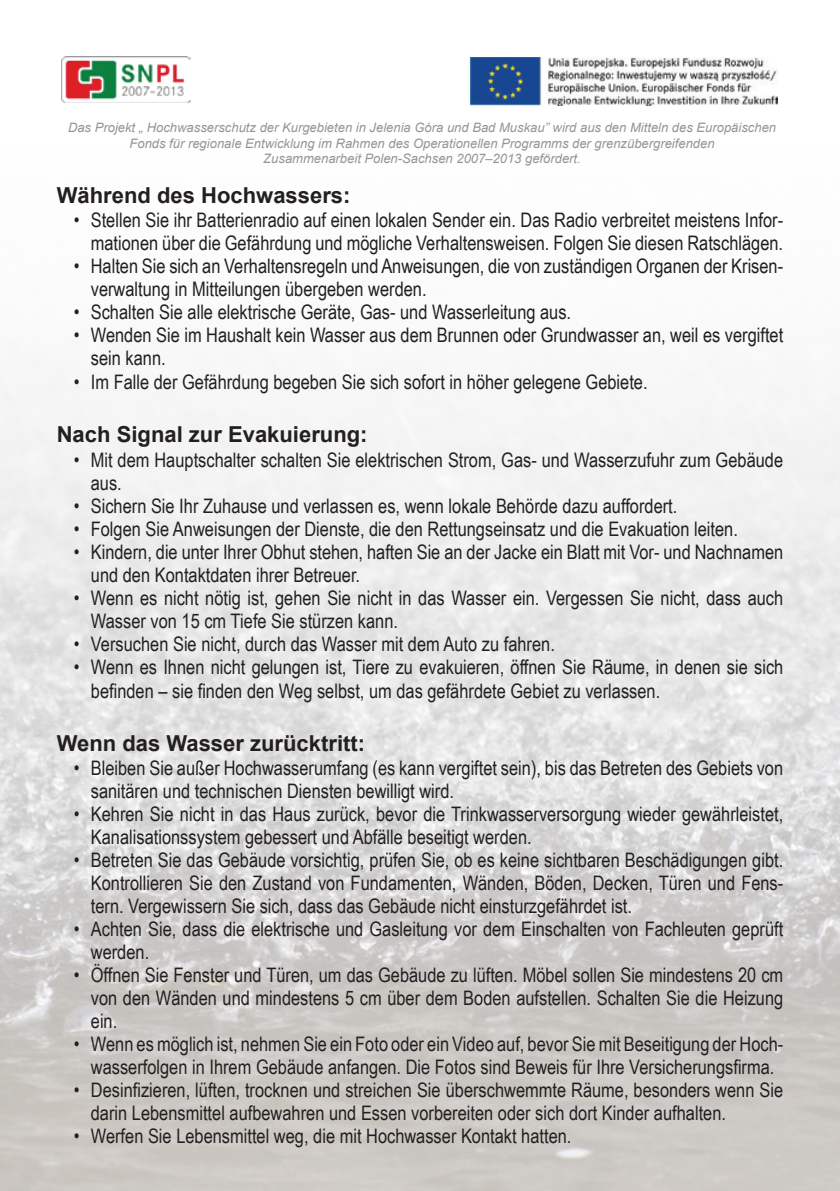
<style>
.page{position:relative;width:840px;height:1191px;background:#fff}
.page>*{position:absolute;margin:0;border:0;box-sizing:border-box;transform-origin:0 0}
.t1{font:700 22px "Arial";color:#231f20}
.t2{font:20px/23px "Arial Narrow";color:#231f20}
.t3{font:italic 13px/15.6px "Arial";color:#939598;text-align:center}
</style>
<div class="page">
<img style="left:0;top:56px;width:839px;height:1135px">
<div style="left:462px;top:46px;width:325px;height:68px;background:#fff;border-radius:12px"></div>
<img style="left:470px;top:57px;width:306px;height:48px">
<img style="left:61px;top:57px;width:129px;height:46px">
<p class="t3" style="left:68px;top:120px;width:709px">Das Projekt „ Hochwasserschutz der Kurgebieten in Jelenia Góra und Bad Muskau” wird aus den Mitteln des Europäischen<br>Fonds für regionale Entwicklung im Rahmen des Operationellen Programms der grenzübergreifenden<br>Zusammenarbeit Polen-Sachsen 2007–2013 gefördert.</p>
<p class="t1" style="left:57px;top:181px;width:295px">Während des Hochwassers:</p>
<p class="t2" style="left:74px;top:208px;width:710px;text-align:right">• Stellen Sie ihr Batterienradio auf einen lokalen Sender ein. Das Radio verbreitet meistens Infor&shy;mationen über die Gefährdung und mögliche Verhaltensweisen. Folgen Sie diesen Ratschlägen.</p>
<p class="t2" style="left:91px;top:254px;width:693px;text-indent:-17px">• Halten Sie sich an Verhaltensregeln und Anweisungen, die von zuständigen Organen der Krisen&shy;verwaltung in Mitteilungen übergeben werden.</p>
<p class="t2" style="left:74px;top:300px;width:498px">• Schalten Sie alle elektrische Geräte, Gas- und Wasserleitung aus.</p>
<p class="t2" style="left:91px;top:323px;width:693px;text-indent:-17px">• Wenden Sie im Haushalt kein Wasser aus dem Brunnen oder Grundwasser an, weil es vergiftet sein kann.</p>
<p class="t2" style="left:74px;top:370px;width:575px">• Im Falle der Gefährdung begeben Sie sich sofort in höher gelegene Gebiete.</p>
<p class="t1" style="left:57px;top:420px;width:312px">Nach Signal zur Evakuierung:</p>
<p class="t2" style="left:91px;top:447px;width:693px;text-indent:-17px">• Mit dem Hauptschalter schalten Sie elektrischen Strom, Gas- und Wasserzufuhr zum Gebäude aus.</p>
<p class="t2" style="left:74px;top:493px;width:604px">• Sichern Sie Ihr Zuhause und verlassen es, wenn lokale Behörde dazu auffordert.</p>
<p class="t2" style="left:74px;top:516px;width:665px">• Folgen Sie Anweisungen der Dienste, die den Rettungseinsatz und die Evakuation leiten.</p>
<p class="t2" style="left:91px;top:539px;width:693px;text-indent:-17px">• Kindern, die unter Ihrer Obhut stehen, haften Sie an der Jacke ein Blatt mit Vor- und Nachnamen und den Kontaktdaten ihrer Betreuer.</p>
<p class="t2" style="left:91px;top:585px;width:693px;text-indent:-17px">• Wenn es nicht nötig ist, gehen Sie nicht in das Wasser ein. Vergessen Sie nicht, dass auch<br>Wasser von 15 cm Tiefe Sie stürzen kann.</p>
<p class="t2" style="left:74px;top:631px;width:482px">• Versuchen Sie nicht, durch das Wasser mit dem Auto zu fahren.</p>
<p class="t2" style="left:91px;top:654px;width:693px;line-height:24px;text-indent:-17px">• Wenn es Ihnen nicht gelungen ist, Tiere zu evakuieren, öffnen Sie Räume, in denen sie sich befinden – sie finden den Weg selbst, um das gefährdete Gebiet zu verlassen.</p>
<p class="t1" style="left:57px;top:728px;width:310px">Wenn das Wasser zurücktritt:</p>
<p class="t2" style="left:91px;top:755px;width:693px;text-indent:-17px">• Bleiben Sie außer Hochwasserumfang (es kann vergiftet sein), bis das Betreten des Gebiets von sanitären und technischen Diensten bewilligt wird.</p>
<p class="t2" style="left:91px;top:801px;width:693px;text-indent:-17px">• Kehren Sie nicht in das Haus zurück, bevor die Trinkwasserversorgung wieder gewährleistet,<br>Kanalisationssystem gebessert und Abfälle beseitigt werden.</p>
<p class="t2" style="left:91px;top:847px;width:693px;text-align:justify;text-indent:-17px">• Betreten Sie das Gebäude vorsichtig, prüfen Sie, ob es keine sichtbaren Beschädigungen gibt.<br>Kontrollieren Sie den Zustand von Fundamenten, Wänden, Böden, Decken, Türen und Fens&shy;tern. Vergewissern Sie sich, dass das Gebäude nicht einsturzgefährdet ist.</p>
<p class="t2" style="left:91px;top:916px;width:693px;text-indent:-17px">• Achten Sie, dass die elektrische und Gasleitung vor dem Einschalten von Fachleuten geprüft werden.</p>
<p class="t2" style="left:91px;top:962px;width:693px;text-align:justify;text-indent:-17px">• Öffnen Sie Fenster und Türen, um das Gebäude zu lüften. Möbel sollen Sie mindestens 20 cm von den Wänden und mindestens 5 cm über dem Boden aufstellen. Schalten Sie die Heizung ein.</p>
<p class="t2" style="left:74px;top:1031px;width:710px;text-align:center">• Wenn es möglich ist, nehmen Sie ein Foto oder ein Video auf, bevor Sie mit Beseitigung der Hoch&shy;wasserfolgen in Ihrem Gebäude anfangen. Die Fotos sind Beweis für Ihre Versicherungsfirma.</p>
<p class="t2" style="left:91px;top:1077px;width:693px;text-indent:-17px">• Desinfizieren, lüften, trocknen und streichen Sie überschwemmte Räume, besonders wenn Sie darin Lebensmittel aufbewahren und Essen vorbereiten oder sich dort Kinder aufhalten.</p>
<p class="t2" style="left:74px;top:1123px;width:499px">• Werfen Sie Lebensmittel weg, die mit Hochwasser Kontakt hatten.</p>
</div>
